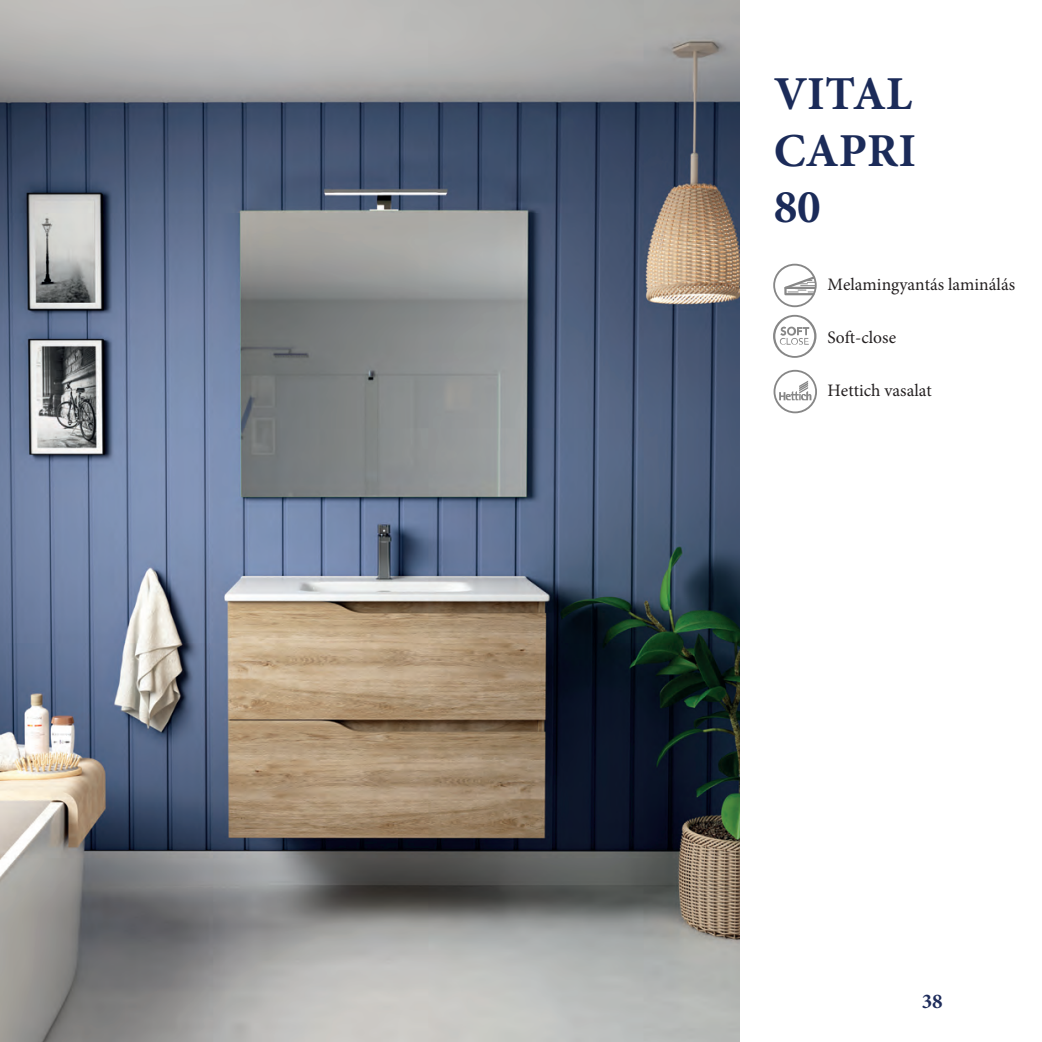
<style>
.page{position:relative;width:1042px;height:1042px;background:#fff}
.page>*{position:absolute;margin:0;border:0;box-sizing:border-box;transform-origin:0 0}
.butor_neve{font:700 47.25px/56.7px "Minion Pro";color:#1b2b59;text-align:justify}
.t1{font:700 21px "Minion Pro";color:#1e2c5b}
.szoveg{font:17.5px "Minion Pro";color:#231f20}
</style>
<div class="page">
<svg style="left:773px;top:264px;width:44px;height:43px"></svg>
<img style="left:0;top:0;width:739px;height:1042px">
<svg style="left:773px;top:370px;width:44px;height:43px"></svg>
<svg style="left:773px;top:315px;width:43px;height:43px"></svg>
<p class="butor_neve" style="left:773px;top:65px;width:144px">VITAL CAPRI 80</p>
<p class="szoveg" style="left:827px;top:273px;width:189px">Melamingyantás laminálás</p>
<p class="szoveg" style="left:827px;top:326px;width:70px">Soft-close</p>
<p class="szoveg" style="left:827px;top:379px;width:106px">Hettich vasalat</p>
<p class="t1" style="left:922px;top:986px;width:22px">38</p>
</div>
